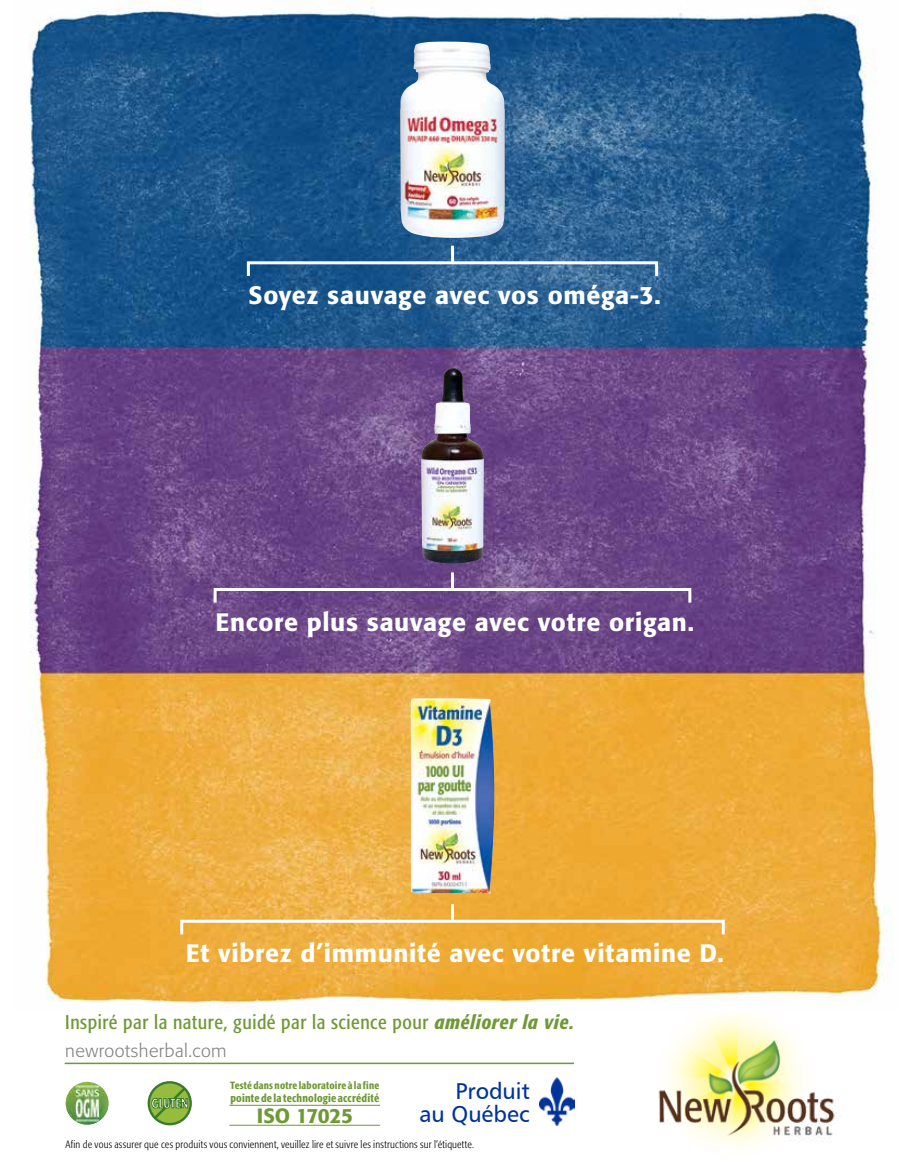
<style>
.page{position:relative;width:905px;height:1175px;background:#fff}
.page>*{position:absolute;margin:0;border:0;box-sizing:border-box;transform-origin:0 0}
.t1{font:500 24.9px "Formata";letter-spacing:.025em;color:#fff}
.t2{font:22.95px/23.7px "Humanist 777 BT Roman B";letter-spacing:-.005em;color:#039;text-align:right}
.t3{font:500 20.4px "Formata";letter-spacing:-.01em;color:#6e9934}
.t4{font:condensed 19.65px "Formata";letter-spacing:.025em;color:#6e9934}
.t5{font:300 18px "Formata";letter-spacing:.025em;color:#808285}
.t6{font:500 condensed 11.25px "Formata";letter-spacing:.02em;color:#6e9934}
.t7{font:300 condensed 10.5px "Formata";letter-spacing:.02em;color:#000}
.t8{font:500 condensed 10.35px "Formata";letter-spacing:.02em;color:#6e9934}
.s1{font-weight:500;font-style:italic}
</style>
<div class="page">
<img style="left:658px;top:1012px;width:177px;height:135px">
<hr style="left:65px;top:1062px;width:509px;height:2px;background:#6e9934">
<img style="left:65px;top:1081px;width:44px;height:44px;border-radius:22px">
<div style="left:65px;top:1080px;width:45px;height:45px;border:1px solid #fff;border-radius:50%"></div>
<hr style="left:229px;top:1104px;width:151px;height:1px;background:#6e9934">
<hr style="left:229px;top:1124px;width:151px;height:1px;background:#6e9934">
<img style="left:539px;top:1077px;width:35px;height:48px">
<svg style="left:148px;top:1081px;width:44px;height:44px"></svg>
<img style="left:29px;top:1px;width:864px;height:1004px">
<img style="left:400px;top:42px;width:105px;height:196px">
<img style="left:421px;top:368px;width:63px;height:195px">
<img style="left:410px;top:698px;width:84px;height:195px">
<hr style="left:451px;top:246px;width:3px;height:17px;background:#fff">
<div style="left:247px;top:261px;width:411px;height:16px;border:3px solid #fff"></div>
<hr style="left:451px;top:572px;width:3px;height:18px;background:#fff">
<div style="left:214px;top:588px;width:477px;height:16px;border:3px solid #fff"></div>
<hr style="left:451px;top:904px;width:3px;height:17px;background:#fff">
<div style="left:180px;top:919px;width:544px;height:16px;border:3px solid #fff"></div>
<h1 class="t1" style="left:248px;top:280px;width:414px">Soyez sauvage avec vos oméga-3.</h1>
<h1 class="t1" style="left:215px;top:606px;width:480px">Encore plus sauvage avec votre origan.</h1>
<h1 class="t1" style="left:186px;top:938px;width:539px">Et vibrez d’immunité avec votre vitamine D.</h1>
<h3 class="t4" style="left:65px;top:1010px;width:510px">Inspiré par la nature, guidé par la science pour <span class="s1">améliorer la vie.</span></h3>
<h3 class="t5" style="left:65px;top:1039px;width:163px">newrootsherbal.com</h3>
<p class="t8" style="left:230px;top:1078px;width:151px">Testé dans notre laboratoire à la fine</p>
<p class="t6" style="left:230px;top:1091px;width:150px">pointe de la technologie accrédité</p>
<h3 class="t3" style="left:257px;top:1102px;width:98px">ISO 17025</h3>
<h2 class="t2" style="left:419px;top:1078px;width:112px">Produit<br>au Québec</h2>
<p class="t7" style="left:65px;top:1138px;width:410px">Afin de vous assurer que ces produits vous conviennent, veuillez lire et suivre les instructions sur l’étiquette.</p>
</div>
